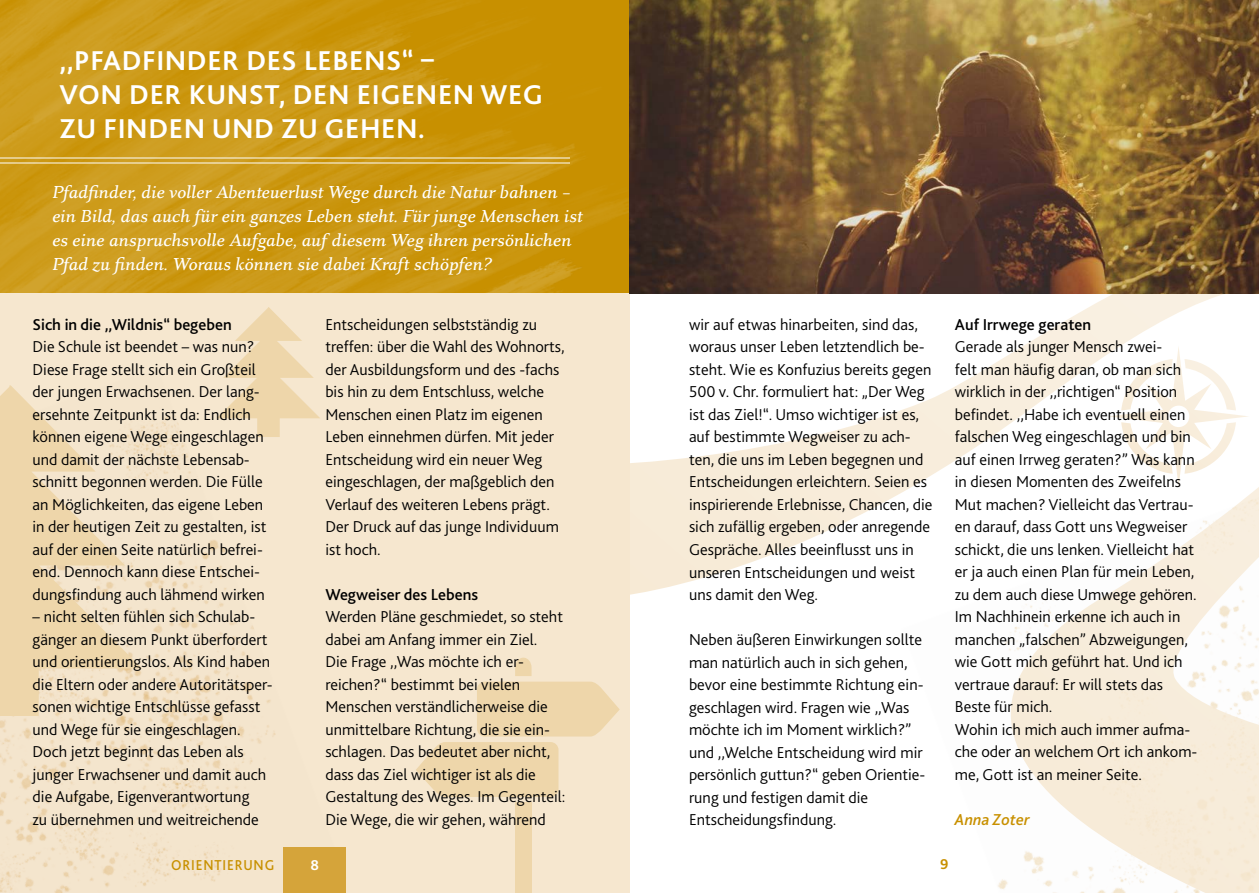
<style>
.page{position:relative;width:1259px;height:893px;background:#fff}
.page>*{position:absolute;margin:0;border:0;box-sizing:border-box;transform-origin:0 0}
.t1{font:700 28.5px/34.2px "Bliss 2";letter-spacing:.02em;color:#fff}
.t2{font:italic 500 18px/24px "Eplica";letter-spacing:-.01em;color:#fff}
.t3{font:300 16.5px/22.5px "Bliss 2";color:#000}
.t4{font:500 16.5px "Bliss 2";color:#000}
.t5{font:italic 500 16.5px "Bliss 2";color:#c89000}
.t6{font:500 15px "Bliss 2";letter-spacing:.06em;color:#c89000;scale:.92 1}
.t7{font:700 15px "Bliss 2";color:#fff}
.t8{font:700 15px "Bliss 2";color:#c89000}
</style>
<div class="page">
<div style="left:0;top:293px;width:629px;height:600px;background:#f6e7cf"></div>
<img style="left:0;top:415px;width:276px;height:478px">
<div style="left:283px;top:847px;width:63px;height:46px;background:#d5a43a"></div>
<svg style="left:584px;top:293px;width:675px;height:600px"></svg>
<svg style="left:477px;top:682px;width:143px;height:54px;background:#eed7ad"></svg>
<svg style="left:416px;top:742px;width:142px;height:55px;background:#eed7ad"></svg>
<svg style="left:515px;top:658px;width:16px;height:18px"></svg>
<div style="left:515px;top:802px;width:16px;height:91px;background:#eed6aa"></div>
<svg style="left:217px;top:307px;width:103px;height:130px"></svg>
<svg style="left:1108px;top:346px;width:141px;height:141px"></svg>
<img style="left:0;top:0;width:629px;height:293px">
<svg style="left:0;top:385px;width:142px;height:331px"></svg>
<img style="left:629px;top:0;width:630px;height:293px">
<hr style="left:0;top:157px;width:570px;height:2px;background:#fff">
<hr style="left:0;top:163px;width:570px;height:1px;background:#fff">
<h1 class="t1" style="left:60px;top:42px;width:485px">,,PFADFINDER DES LEBENS“ –<br>VON DER KUNST, DEN EIGENEN WEG<br>ZU FINDEN UND ZU GEHEN.</h1>
<p class="t2" style="left:52px;top:180px;width:532px">Pfadfinder, die voller Abenteuerlust Wege durch die Natur bahnen – ein Bild, das auch für ein ganzes Leben steht. Für junge Menschen ist es eine anspruchsvolle Aufgabe, auf diesem Weg ihren persönlichen Pfad zu finden. Woraus können sie dabei Kraft schöpfen?</p>
<p class="t4" style="left:33px;top:314px;width:201px">Sich in die ,,Wildnis“ begeben</p>
<p class="t3" style="left:33px;top:335px;width:235px">Die Schule ist beendet – was nun?<br>Diese Frage stellt sich ein Großteil der jungen Erwachsenen. Der lang&shy;ersehnte Zeitpunkt ist da: Endlich können eigene Wege eingeschlagen und damit der nächste Lebensab&shy;schnitt begonnen werden. Die Fülle an Möglichkeiten, das eigene Leben in der heutigen Zeit zu gestalten, ist auf der einen Seite natürlich befrei&shy;end. Dennoch kann diese Entschei&shy;dungsfindung auch lähmend wirken</p>
<p class="t3" style="left:33px;top:605px;width:242px">– nicht selten fühlen sich Schulab&shy;gänger an diesem Punkt überfordert und orientierungslos. Als Kind haben die Eltern oder andere Autoritätsper&shy;sonen wichtige Entschlüsse gefasst und Wege für sie eingeschlagen.<br>Doch jetzt beginnt das Leben als junger Erwachsener und damit auch die Aufgabe, Eigenverantwortung<br>zu übernehmen und weitreichende</p>
<p class="t3" style="left:325px;top:313px;width:241px">Entscheidungen selbstständig zu treffen: über die Wahl des Wohnorts, der Ausbildungsform und des -fachs bis hin zu dem Entschluss, welche<br>Menschen einen Platz im eigenen<br>Leben einnehmen dürfen. Mit jeder<br>Entscheidung wird ein neuer Weg eingeschlagen, der maßgeblich den<br>Verlauf des weiteren Lebens prägt.<br>Der Druck auf das junge Individuum ist hoch.</p>
<p class="t4" style="left:325px;top:584px;width:154px">Wegweiser des Lebens</p>
<p class="t3" style="left:325px;top:605px;width:241px">Werden Pläne geschmiedet, so steht dabei am Anfang immer ein Ziel.<br>Die Frage ,,Was möchte ich er&shy;reichen?“ bestimmt bei vielen Menschen verständlicherweise die unmittelbare Richtung, die sie ein&shy;schlagen. Das bedeutet aber nicht, dass das Ziel wichtiger ist als die Gestaltung des Weges. Im Gegenteil:<br>Die Wege, die wir gehen, während</p>
<p class="t3" style="left:689px;top:313px;width:245px">wir auf etwas hinarbeiten, sind das, woraus unser Leben letztendlich be&shy;steht. Wie es Konfuzius bereits gegen 500 v. Chr. formuliert hat: „Der Weg ist das Ziel!“. Umso wichtiger ist es, auf bestimmte Wegweiser zu ach&shy;ten, die uns im Leben begegnen und Entscheidungen erleichtern. Seien es inspirierende Erlebnisse, Chancen, die sich zufällig ergeben, oder anregende Gespräche. Alles beeinflusst uns in unseren Entscheidungen und weist uns damit den Weg.</p>
<p class="t3" style="left:689px;top:628px;width:238px">Neben äußeren Einwirkungen sollte man natürlich auch in sich gehen, bevor eine bestimmte Richtung ein&shy;geschlagen wird. Fragen wie ,,Was möchte ich im Moment wirklich?” und ,,Welche Entscheidung wird mir persönlich guttun?“ geben Orientie&shy;rung und festigen damit die<br>Entscheidungsfindung.</p>
<p class="t4" style="left:955px;top:314px;width:138px">Auf Irrwege geraten</p>
<p class="t3" style="left:955px;top:335px;width:244px">Gerade als junger Mensch zwei-<br>felt man häufig daran, ob man sich wirklich in der ,,richtigen“ Position befindet. ,,Habe ich eventuell einen falschen Weg eingeschlagen und bin auf einen Irrweg geraten?” Was kann in diesen Momenten des Zweifelns Mut machen? Vielleicht das Vertrau&shy;en darauf, dass Gott uns Wegweiser schickt, die uns lenken. Vielleicht hat er ja auch einen Plan für mein Leben, zu dem auch diese Umwege gehören.<br>Im Nachhinein erkenne ich auch in manchen „falschen” Abzweigungen, wie Gott mich geführt hat. Und ich vertraue darauf: Er will stets das Beste für mich.<br>Wohin ich mich auch immer aufma&shy;che oder an welchem Ort ich ankom&shy;me, Gott ist an meiner Seite.</p>
<p class="t5" style="left:955px;top:809px;width:76px">Anna Zoter</p>
<p class="t6" style="left:171px;top:855px;width:114px">ORIENTIERUNG</p>
<p class="t7" style="left:310px;top:855px;width:10px">8</p>
<p class="t8" style="left:940px;top:855px;width:10px">9</p>
</div>
